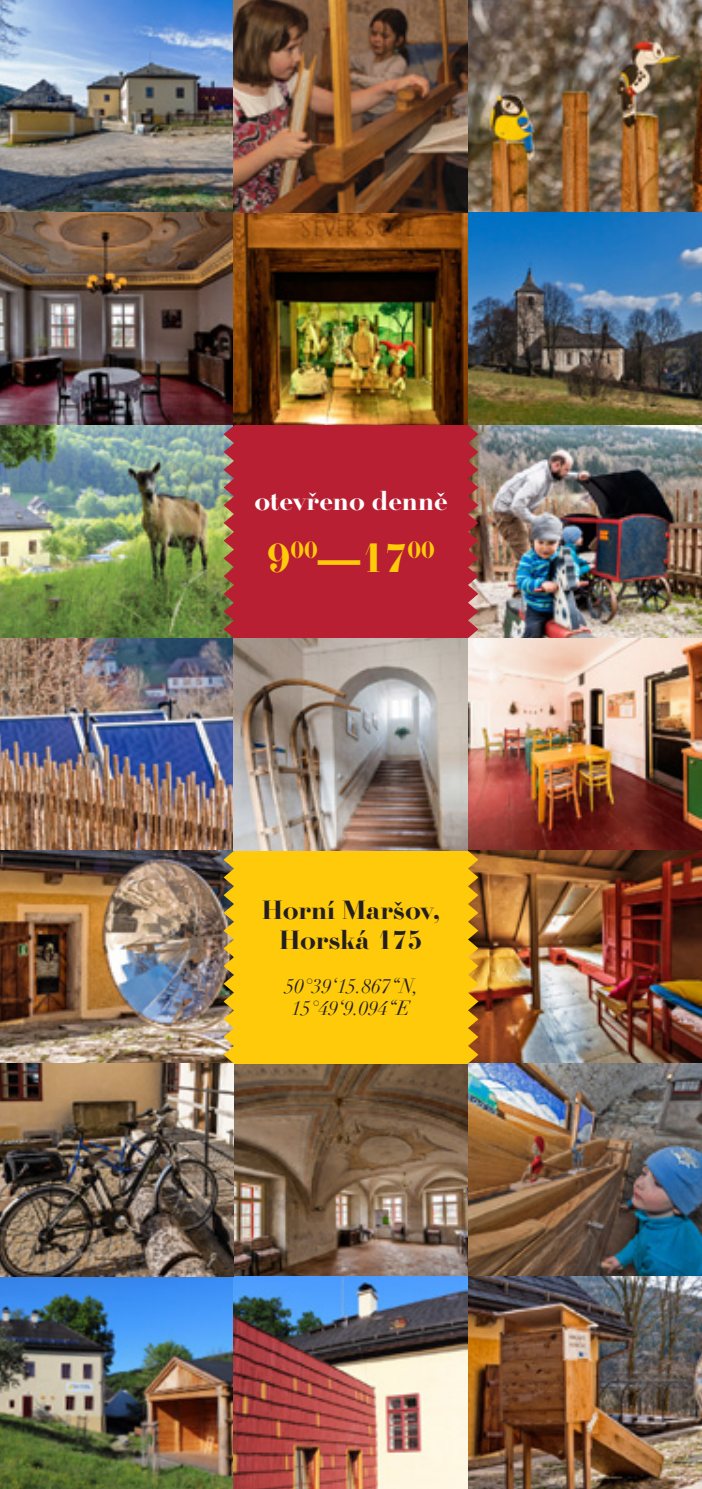
<style>
.page{position:relative;width:702px;height:1489px;background:#fff}
.page>*{position:absolute;margin:0;border:0;box-sizing:border-box;transform-origin:0 0}
.t1{font:700 42.5px "Firmin Did URW";color:#feca0a}
.t2{font:700 27.5px/30.2px "Firmin Did URW";color:#231f20;text-align:center}
.t3{font:700 27.5px "Firmin Did URW";color:#fff}
.t4{font:italic 20px/22px "Didot";color:#231f20;text-align:center}
</style>
<div class="page">
<img style="left:0;top:0;width:234px;height:1063px">
<img style="left:0;top:1063px;width:468px;height:425px">
<img style="left:234px;top:0;width:234px;height:425px">
<div style="left:234px;top:425px;width:234px;height:213px;background:#b91f33"></div>
<img style="left:234px;top:638px;width:234px;height:212px">
<div style="left:234px;top:850px;width:234px;height:213px;background:#feca0a"></div>
<img style="left:468px;top:0;width:234px;height:1488px">
<img style="left:223px;top:425px;width:11px;height:213px">
<img style="left:223px;top:850px;width:11px;height:213px">
<svg style="left:468px;top:425px;width:10px;height:213px"></svg>
<svg style="left:468px;top:850px;width:10px;height:213px"></svg>
<h2 class="t3" style="left:254px;top:484px;width:195px">otevřeno denně</h2>
<h1 class="t1" style="left:267px;top:532px;width:169px">9<sup>00</sup>—17<sup>00</sup></h1>
<h2 class="t2" style="left:262px;top:895px;width:179px">Horní Maršov,<br>Horská 175</h2>
<p class="t4" style="left:285px;top:975px;width:135px">50°39‘15.867“N,<br>15°49‘9.094“E</p>
</div>
